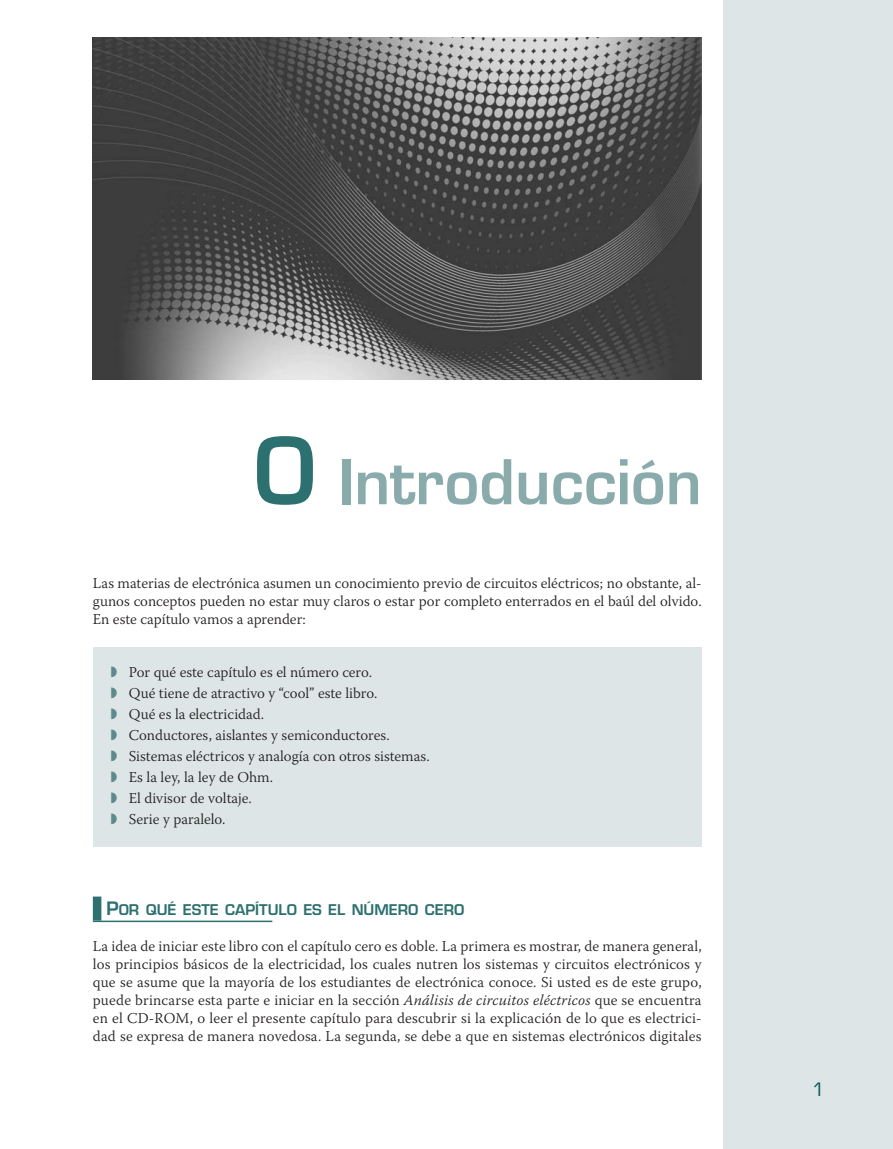
<style>
.page{position:relative;width:893px;height:1149px;background:#fff}
.page>*{position:absolute;margin:0;border:0;box-sizing:border-box;transform-origin:0 0}
.Capitulo{font:600 60px "Eurostile";color:#8aabab}
.t1{font:18px "Eurostile";color:#045956}
.Texto_s-sang{font:300 15px/18px "Warnock Pro";letter-spacing:.005em;color:#231f20;text-align:justify}
.Objetivos{font:300 15px "Warnock Pro";color:#231f20}
.T1{font:14.4px "Eurostile Demi SC800";color:#2c706f}
.s1{font-size:90px;color:#2c706f}
.s2{color:#5d8b8b}
.s3{font-size:18px}
.s4{font-style:italic}
</style>
<div class="page">
<div style="left:93px;top:647px;width:609px;height:199px;background:#dde5e6"></div>
<div style="left:723px;top:0;width:170px;height:1148px;background:#dde5e6"></div>
<img style="left:93px;top:37px;width:608px;height:342px">
<div style="left:93px;top:896px;width:8px;height:24px;background:#2c706f"></div>
<hr style="left:93px;top:920px;width:179px;height:1px;background:#2c706f">
<p class="Capitulo" style="left:253px;top:444px;width:450px"><span class="s1">0</span> Introducción</p>
<p class="Texto_s-sang" style="left:93px;top:573px;width:610px">Las materias de electrónica asumen un conocimiento previo de circuitos eléctricos; no obstante, al&shy;gunos conceptos pueden no estar muy claros o estar por completo enterrados en el baúl del olvido.<br>En este capítulo vamos a aprender:</p>
<p class="Objetivos" style="left:111px;top:662px;width:263px"><span class="s2">◗</span> Por qué este capítulo es el número cero.</p>
<p class="Objetivos" style="left:111px;top:683px;width:268px"><span class="s2">◗</span> Qué tiene de atractivo y “cool” este libro.</p>
<p class="Objetivos" style="left:111px;top:704px;width:155px"><span class="s2">◗</span> Qué es la electricidad.</p>
<p class="Objetivos" style="left:111px;top:725px;width:281px"><span class="s2">◗</span> Conductores, aislantes y semiconductores.</p>
<p class="Objetivos" style="left:111px;top:746px;width:321px"><span class="s2">◗</span> Sistemas eléctricos y analogía con otros sistemas.</p>
<p class="Objetivos" style="left:111px;top:767px;width:164px"><span class="s2">◗</span> Es la ley, la ley de Ohm.</p>
<p class="Objetivos" style="left:111px;top:788px;width:143px"><span class="s2">◗</span> El divisor de voltaje.</p>
<p class="Objetivos" style="left:111px;top:809px;width:116px"><span class="s2">◗</span> Serie y paralelo.</p>
<p class="T1" style="left:106px;top:900px;width:360px"><span class="s3">P</span>OR QUÉ ESTE CAPÍTULO ES EL NÚMERO CERO</p>
<p class="Texto_s-sang" style="left:93px;top:936px;width:610px">La idea de iniciar este libro con el capítulo cero es doble. La primera es mostrar, de manera general, los principios básicos de la electricidad, los cuales nutren los sistemas y circuitos electrónicos y que se asume que la mayoría de los estudiantes de electrónica conoce. Si usted es de este grupo, puede brincarse esta parte e iniciar en la sección <span class="s4">Análisis de circuitos eléctricos</span> que se encuentra en el CD-ROM, o leer el presente capítulo para descubrir si la explicación de lo que es electrici&shy;dad se expresa de manera novedosa. La segunda, se debe a que en sistemas electrónicos digitales</p>
<p class="t1" style="left:812px;top:1078px;width:14px">1</p>
</div>
